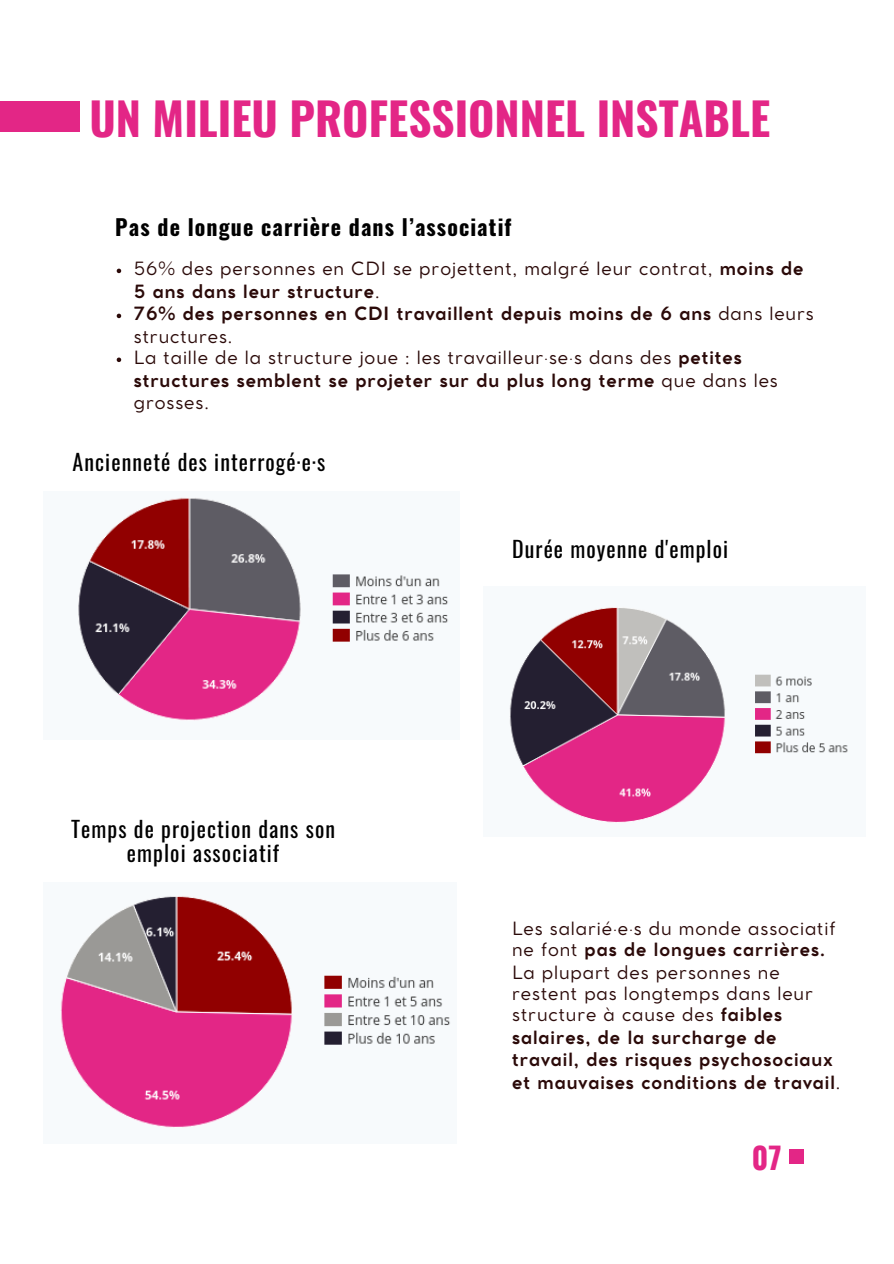
<style>
.page{position:relative;width:894px;height:1264px;background:#fff}
.page>*{position:absolute;margin:0;border:0;box-sizing:border-box;transform-origin:0 0}
.t1{font:700 45px "Oswald";color:#e32686}
.t2{font:700 30px "Oswald";color:#e32686}
.t3{font:21.9px/23.7px "Oswald";letter-spacing:.05em;color:#000;text-align:center}
.t4{font:700 21.9px "Oswald";letter-spacing:.05em;color:#000}
.t5{font:700 18px/22px "Cocomat Pro";letter-spacing:.05em;color:#2b0a09}
.t6{font:18px/22.5px "Cocomat Pro";letter-spacing:.05em;color:#2b0a09}
.s1{font-weight:700}
.s2{font-weight:400}
</style>
<div class="page">
<div style="left:0;top:101px;width:80px;height:30px;background:#e32686"></div>
<img style="left:78px;top:497px;width:371px;height:224px">
<img style="left:509px;top:607px;width:339px;height:216px">
<img style="left:60px;top:896px;width:391px;height:232px">
<svg style="left:117px;top:269px;width:4px;height:4px"></svg>
<svg style="left:117px;top:314px;width:4px;height:4px"></svg>
<svg style="left:117px;top:357px;width:4px;height:5px"></svg>
<div style="left:789px;top:1149px;width:15px;height:15px;background:#e32686"></div>
<p class="t1" style="left:89px;top:83px;width:682px">UN MILIEU PROFESSIONNEL INSTABLE</p>
<h3 class="t4" style="left:115px;top:210px;width:397px">Pas de longue carrière dans l’associatif</h3>
<h2 class="t6" style="left:134px;top:259px;width:671px">56% des personnes en CDI se projettent, malgré leur contrat, <span class="s1">moins de<br>5 ans dans leur structure</span>.</h2>
<p class="t5" style="left:134px;top:304px;width:681px;line-height:22.5px">76% des personnes en CDI travaillent depuis moins de 6 ans <span class="s2">dans leurs structures.</span></p>
<p class="t6" style="left:134px;top:348px;width:645px">La taille de la structure joue : les travailleur·se·s dans des <span class="s1">petites structures semblent se projeter sur du plus long terme</span> que dans les grosses.</p>
<p class="t3" style="left:72px;top:449px;width:254px">Ancienneté des interrogé·e·s</p>
<p class="t3" style="left:71px;top:816px;width:265px">Temps de projection dans son emploi associatif</p>
<h3 class="t3" style="left:512px;top:536px;width:217px">Durée moyenne d'emploi</h3>
<p class="t5" style="left:512px;top:918px;width:329px"><span class="s2">Les salarié·e·s du monde associatif ne font</span> pas de longues carrières.<br><span class="s2">La plupart des personnes ne restent pas longtemps dans leur structure à cause des</span> faibles salaires, de la surcharge de travail, des risques psychosociaux et mauvaises conditions de travail<span class="s2">.</span></p>
<h3 class="t2" style="left:751px;top:1133px;width:31px">07</h3>
</div>
